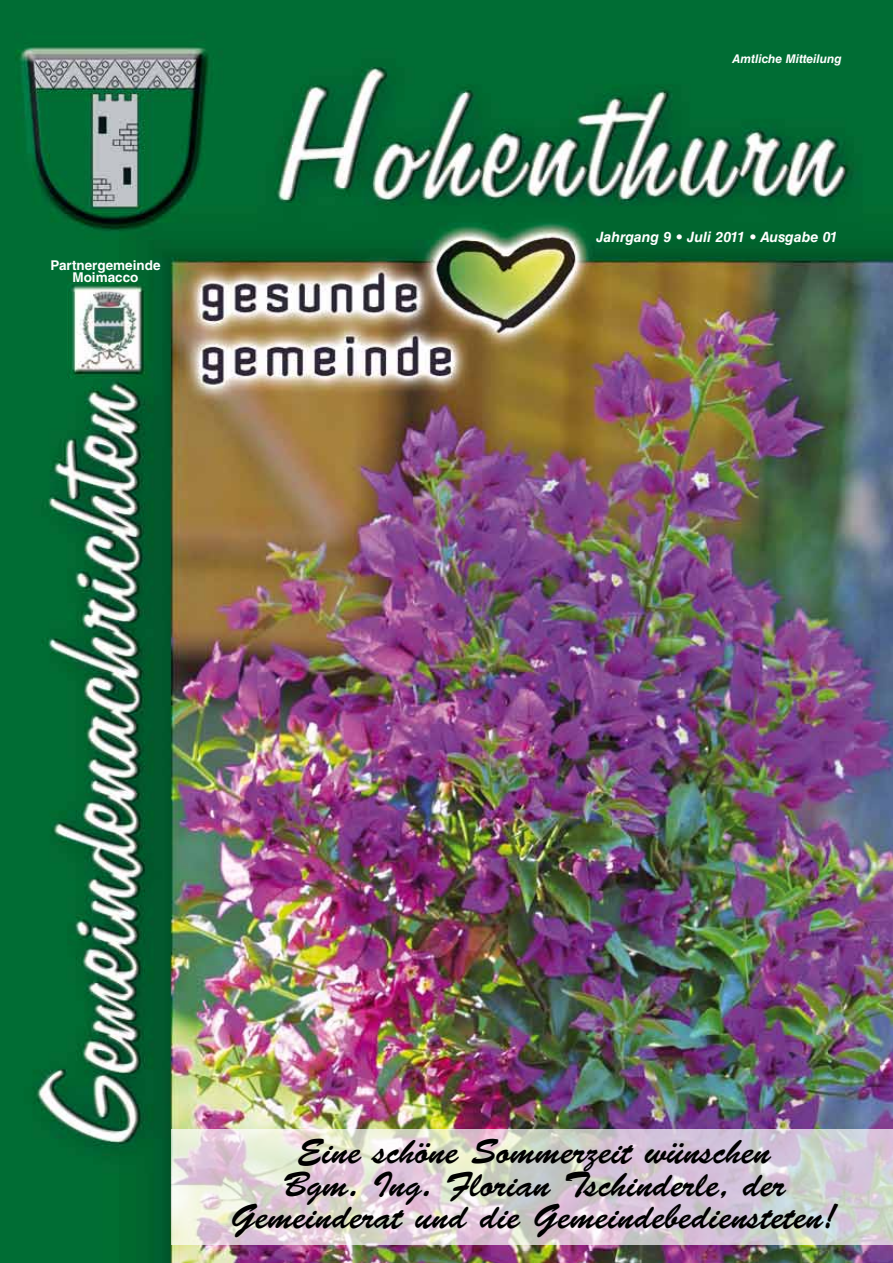
<style>
.page{position:relative;width:893px;height:1263px;background:#fff}
.page>*{position:absolute;margin:0;border:0;box-sizing:border-box;transform-origin:0 0}
.t1{font:35.4px/32.1px "Brush Script Std";color:#000;text-align:center}
.t2{font:italic 700 14.25px "Helvetica LT Std";color:#fff}
.t3{font:700 13.5px/12px "Helvetica LT Std";color:#fff;text-align:center}
.t4{font:italic 700 12px "Helvetica LT Std";color:#fff}
</style>
<div class="page">
<img style="left:0;top:0;width:893px;height:1263px">
<svg style="left:171px;top:1129px;width:722px;height:116px;background:#d9d1d5"></svg>
<p class="t3" style="left:50px;top:259px;width:112px">Partnergemeinde<br>Moimacco</p>
<p class="t4" style="left:732px;top:52px;width:111px">Amtliche Mitteilung</p>
<p class="t2" style="left:597px;top:228px;width:243px">Jahrgang 9 • Juli 2011 • Ausgabe 01</p>
<p class="t1" style="left:231px;top:1137px;width:607px">Eine schöne Sommerzeit wünschen<br>Bgm. Ing. Florian Tschinderle, der<br>Gemeinderat und die Gemeindebediensteten!</p>
</div>
